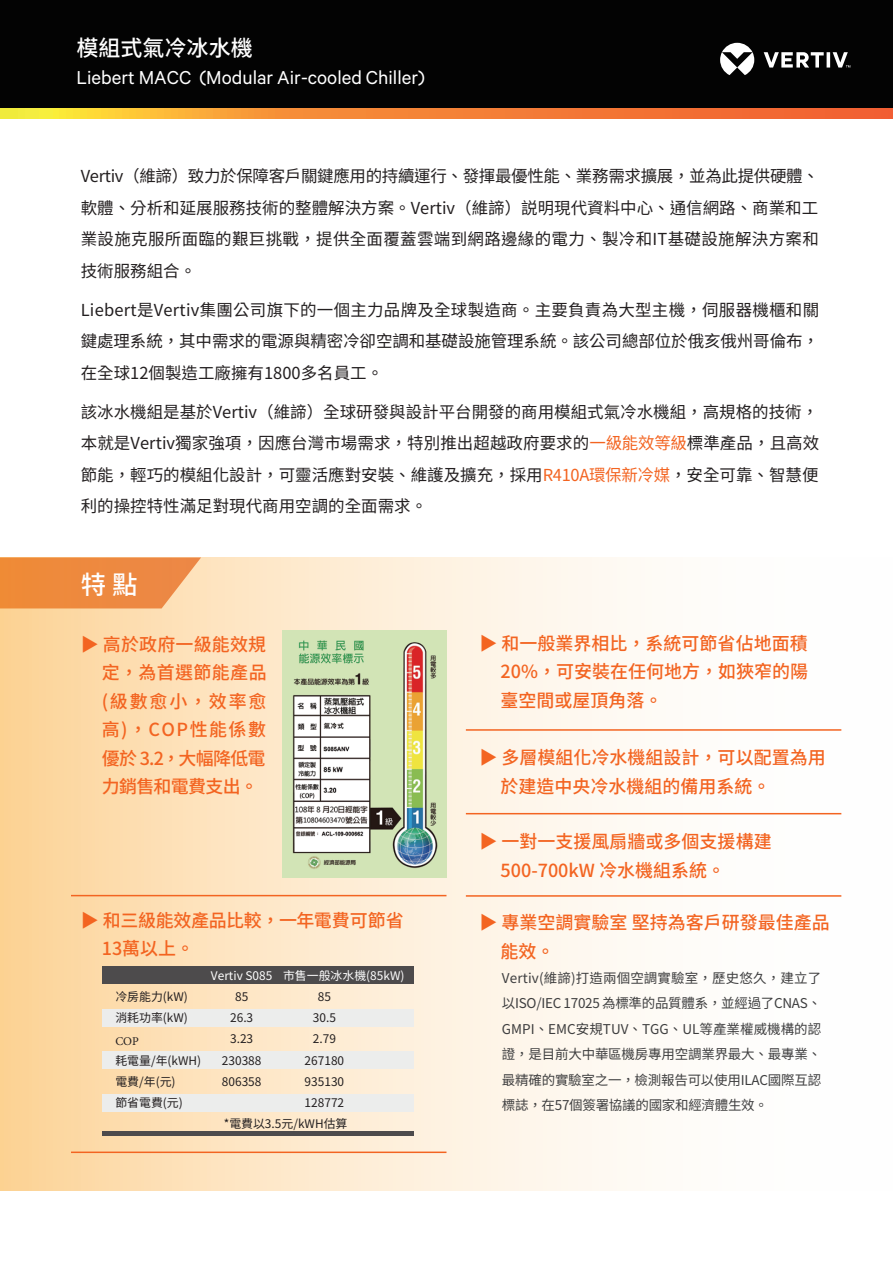
<style>
.page{position:relative;width:893px;height:1263px;background:#fff}
.page>*{position:absolute;margin:0;border:0;box-sizing:border-box;transform-origin:0 0}
.t1{font:500 25.5px "Noto Sans CJ Ktc";color:#fff}
.t2{font:500 22.05px "Noto Sans CJ Ktc";color:#fff}
.t3{font:500 18px/28.5px "Noto Sans CJ Ktc";color:#f36421}
.t4{font:18px "Calibre";color:#fff}
.t5{font:500 18px/28.5px "Noto Sans CJ Ktc";letter-spacing:-.02em;color:#f36421}
.t6{font:16.5px/31.5px "Noto Sans CJ Ktc";color:#231f20;text-align:justify}
.t7{font:13.5px/25.5px "Noto Sans CJ Ktc";letter-spacing:-.015em;color:#3e3e3f;text-align:justify}
.t8{font:11.85px/21.1px "Noto Sans CJ Ktc";color:#231f20;text-align:right}
.t9{font:11.85px "Noto Sans CJ Ktc";color:#fff}
.t10{font:11.85px "Minion Pro";color:#231f20}
.s1{color:#f36421}
</style>
<div class="page">
<div style="left:0;top:0;width:893px;height:118px;background:#030303"></div>
<svg style="left:0;top:109px;width:893px;height:10px;background:#f58e36"></svg>
<svg style="left:720px;top:43px;width:130px;height:32px"></svg>
<div style="left:0;top:557px;width:893px;height:634px;background:linear-gradient(to right,#fcd49e,#fff)"></div>
<div style="left:102px;top:966px;width:312px;height:18px;background:#4d4b4c"></div>
<div style="left:102px;top:1131px;width:312px;height:5px;background:#4d4b4c"></div>
<div style="left:102px;top:1009px;width:312px;height:18px;background:#ecedec"></div>
<div style="left:102px;top:1051px;width:312px;height:18px;background:#ecedec"></div>
<div style="left:102px;top:1094px;width:312px;height:17px;background:#ecedec"></div>
<hr style="left:71px;top:895px;width:375px;height:1px;background:#f36421">
<hr style="left:71px;top:1151px;width:375px;height:2px;background:#f36421">
<hr style="left:466px;top:813px;width:375px;height:1px;background:#f36421">
<hr style="left:466px;top:729px;width:375px;height:2px;background:#f36421">
<hr style="left:466px;top:895px;width:375px;height:2px;background:#f36421">
<img style="left:282px;top:631px;width:164px;height:246px">
<h2 class="t2" style="left:76px;top:36px;width:178px">模組式氣冷冰水機</h2>
<p class="t4" style="left:76px;top:65px;width:350px">Liebert MACC (Modular Air-cooled Chiller)</p>
<p class="t6" style="left:81px;top:161px;width:740px">Vertiv（維諦）致力於保障客戶關鍵應用的持續運行、發揮最優性能、業務需求擴展，並為此提供硬體、軟體、分析和延展服務技術的整體解決方案。Vertiv（維諦）説明現代資料中心、通信網路、商業和工業設施克服所面臨的艱巨挑戰，提供全面覆蓋雲端到網路邊緣的電力、製冷和IT基礎設施解決方案和技術服務組合。</p>
<p class="t6" style="left:81px;top:294px;width:740px">Liebert是Vertiv集團公司旗下的一個主力品牌及全球製造商。主要負責為大型主機，伺服器機櫃和關鍵處理系統，其中需求的電源與精密冷卻空調和基礎設施管理系統。該公司總部位於俄亥俄州哥倫布，在全球12個製造工廠擁有1800多名員工。</p>
<p class="t6" style="left:81px;top:396px;width:740px">該冰水機組是基於Vertiv（維諦）全球研發與設計平台開發的商用模組式氣冷水機組，高規格的技術，本就是Vertiv獨家強項，因應台灣市場需求，特別推出超越政府要求的<span class="s1">一級能效等級</span>標準產品，且高效節能，輕巧的模組化設計，可靈活應對安裝、維護及擴充，採用<span class="s1">R410A環保新冷媒</span>，安全可靠、智慧便利的操控特性滿足對現代商用空調的全面需求。</p>
<h1 class="t1" style="left:81px;top:570px;width:58px">特 點</h1>
<p class="t3" style="left:102px;top:630px;width:166px;text-align:justify;text-indent:-21px">▶ 高於政府一級能效規定，為首選節能產品(級數愈小，效率愈高)，COP性能係數優於 3.2，大幅降低電力銷售和電費支出。</p>
<p class="t5" style="left:102px;top:906px;width:304px;text-indent:-21px">▶ 和三級能效產品比較，一年電費可節省<br>13萬以上。</p>
<p class="t9" style="left:211px;top:969px;width:195px">Vertiv S085 市售一般冰水機(85kW)</p>
<p class="t8" style="left:115px;top:986px;width:74px">冷房能力(kW)</p>
<p class="t8" style="left:235px;top:986px;width:15px">85</p>
<p class="t8" style="left:318px;top:986px;width:15px">85</p>
<p class="t8" style="left:115px;top:1007px;width:74px">消耗功率(kW)</p>
<p class="t8" style="left:230px;top:1007px;width:25px">26.3</p>
<p class="t8" style="left:313px;top:1007px;width:25px">30.5</p>
<p class="t10" style="left:115px;top:1033px;width:25px">COP</p>
<p class="t8" style="left:230px;top:1029px;width:25px">3.23</p>
<p class="t8" style="left:313px;top:1029px;width:25px">2.79</p>
<p class="t8" style="left:115px;top:1050px;width:87px">耗電量/年(kWH)</p>
<p class="t8" style="left:222px;top:1050px;width:41px">230388</p>
<p class="t8" style="left:305px;top:1050px;width:41px">267180</p>
<p class="t8" style="left:115px;top:1071px;width:62px">電費/年(元)</p>
<p class="t8" style="left:222px;top:1071px;width:41px">806358</p>
<p class="t8" style="left:305px;top:1071px;width:41px">935130</p>
<p class="t8" style="left:115px;top:1092px;width:69px">節省電費(元)</p>
<p class="t8" style="left:224px;top:1092px;width:125px">128772<br>*電費以3.5元/kWH估算</p>
<p class="t3" style="left:501px;top:629px;width:309px;text-align:justify;text-indent:-21px">▶ 和一般業界相比，系統可節省佔地面積20%，可安裝在任何地方，如狹窄的陽臺空間或屋頂角落。</p>
<p class="t3" style="left:501px;top:744px;width:327px;text-indent:-21px">▶ 多層模組化冷水機組設計，可以配置為用於建造中央冷水機組的備用系統。</p>
<p class="t3" style="left:501px;top:828px;width:273px;text-indent:-21px">▶ 一對一支援風扇牆或多個支援構建<br>500-700kW 冷水機組系統。</p>
<p class="t3" style="left:501px;top:909px;width:331px;text-indent:-21px">▶ 專業空調實驗室 堅持為客戶研發最佳產品能效。</p>
<p class="t7" style="left:502px;top:965px;width:321px">Vertiv(維諦)打造兩個空調實驗室，歷史悠久，建立了以ISO/IEC 17025 為標準的品質體系，並經過了CNAS、GMPI、EMC安規TUV、TGG、UL等產業權威機構的認證，是目前大中華區機房專用空調業界最大、最專業、最精確的實驗室之一，檢測報告可以使用ILAC國際互認標誌，在57個簽署協議的國家和經濟體生效。</p>
</div>
